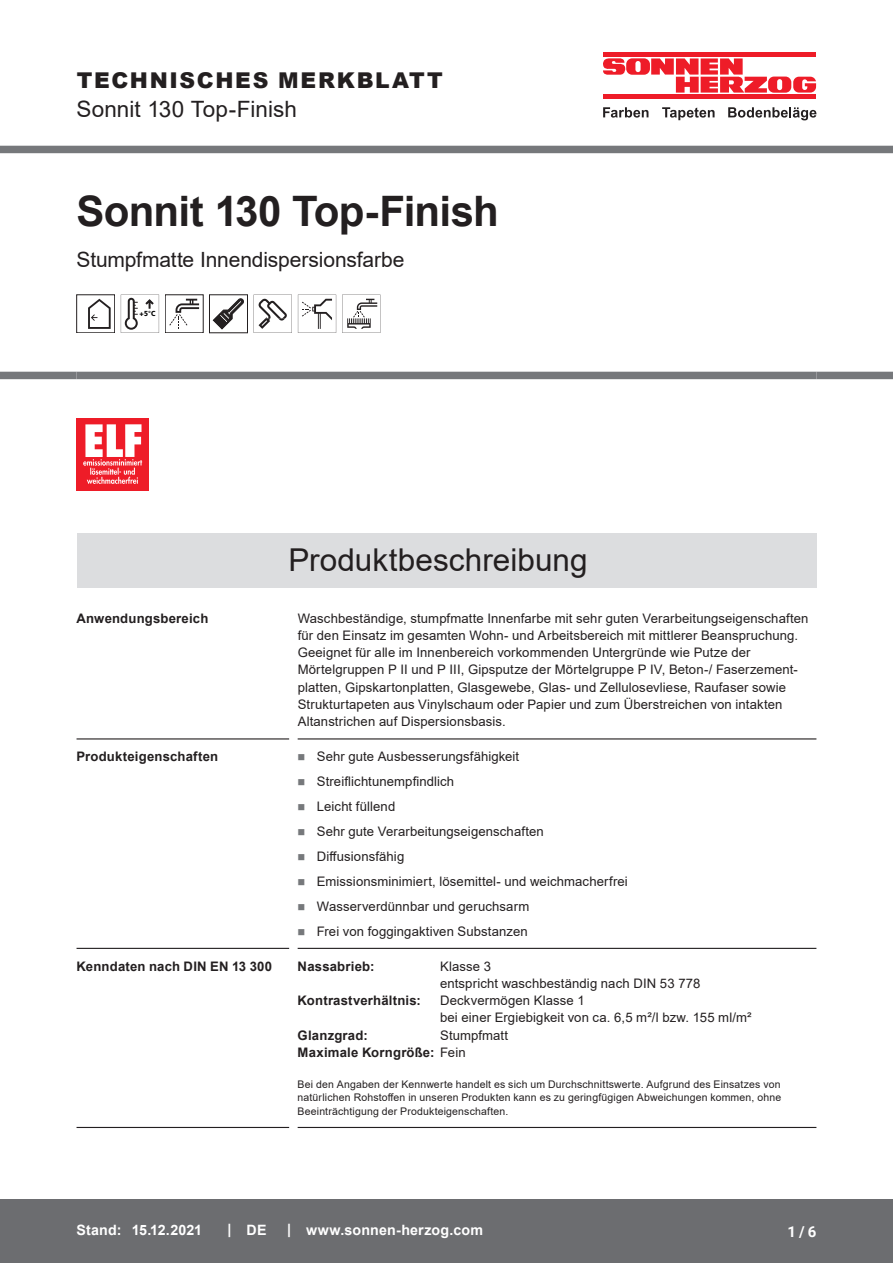
<style>
.page{position:relative;width:893px;height:1263px;background:#fff}
.page>*{position:absolute;margin:0;border:0;box-sizing:border-box;transform-origin:0 0}
.t1{font:700 42px "Arial";letter-spacing:-.02em;color:#231f20}
.t2{font:31.5px "Arial";color:#231f20}
.t3{font:22.5px "Arial";color:#231f20}
.t4{font:900 21.75px "Arial";letter-spacing:.075em;color:#231f20}
.t5{font:21px "Arial";letter-spacing:-.005em;color:#231f20}
.t6{font:700 15px "Roboto";color:#fff}
.t7{font:700 14.25px "Arial";letter-spacing:.01em;color:#fff}
.t8{font:13.2px/17.2px "Arial";letter-spacing:.01em;color:#231f20}
.t9{font:700 13.2px/17.2px "Arial";letter-spacing:.015em;color:#231f20}
.t10{font:10.5px/13.5px "Arial";letter-spacing:.015em;color:#231f20;text-align:justify}
.t11{font:900 7.35px "Frutiger LT";color:#000}
.s1{font-weight:400}
</style>
<div class="page">
<div style="left:0;top:146px;width:893px;height:7px;background:#76787b"></div>
<div style="left:0;top:1199px;width:893px;height:64px;background:#6c6d70"></div>
<div style="left:77px;top:533px;width:739px;height:55px;background:#dcdddf"></div>
<hr style="left:77px;top:738px;width:212px;height:1px;background:#231f20">
<hr style="left:298px;top:738px;width:518px;height:1px;background:#231f20">
<hr style="left:77px;top:948px;width:212px;height:1px;background:#231f20">
<hr style="left:298px;top:948px;width:518px;height:1px;background:#231f20">
<hr style="left:77px;top:1127px;width:212px;height:1px;background:#231f20">
<hr style="left:298px;top:1127px;width:518px;height:1px;background:#231f20">
<div style="left:0;top:372px;width:77px;height:7px;background:#76787b"></div>
<div style="left:77px;top:372px;width:739px;height:7px;background:#76787b"></div>
<div style="left:816px;top:372px;width:77px;height:7px;background:#76787b"></div>
<svg style="left:88px;top:299px;width:23px;height:30px"></svg>
<svg style="left:121px;top:295px;width:38px;height:38px"></svg>
<svg style="left:169px;top:299px;width:30px;height:30px"></svg>
<div style="left:209px;top:295px;width:39px;height:38px;border:1px solid #231f20"></div>
<svg style="left:213px;top:298px;width:31px;height:31px"></svg>
<svg style="left:254px;top:295px;width:38px;height:38px"></svg>
<svg style="left:298px;top:295px;width:38px;height:38px"></svg>
<svg style="left:342px;top:295px;width:38px;height:38px"></svg>
<div style="left:77px;top:418px;width:72px;height:72px;background:#ee1c28"></div>
<svg style="left:83px;top:424px;width:59px;height:60px"></svg>
<hr style="left:603px;top:52px;width:213px;height:4px;background:#ee1c28">
<hr style="left:603px;top:95px;width:213px;height:4px;background:#ee1c28">
<svg style="left:603px;top:58px;width:213px;height:35px"></svg>
<svg style="left:603px;top:107px;width:45px;height:11px"></svg>
<svg style="left:662px;top:107px;width:52px;height:13px"></svg>
<svg style="left:728px;top:107px;width:88px;height:13px"></svg>
<h3 class="t4" style="left:77px;top:65px;width:367px">TECHNISCHES MERKBLATT</h3>
<h3 class="t3" style="left:77px;top:94px;width:222px">Sonnit 130 Top-Finish</h3>
<h1 class="t1" style="left:77px;top:182px;width:424px">Sonnit 130 Top-Finish</h1>
<h3 class="t5" style="left:77px;top:245px;width:329px">Stumpfmatte Innendispersionsfarbe</h3>
<p class="t11" style="left:140px;top:309px;width:17px">+5<span class="s1">°</span>C</p>
<h2 class="t2" style="left:288px;top:538px;width:301px">Produktbeschreibung</h2>
<p class="t9" style="left:77px;top:609px;width:133px">Anwendungsbereich</p>
<p class="t8" style="left:298px;top:609px;width:512px">Waschbeständige, stumpfmatte Innenfarbe mit sehr guten Verarbeitungseigenschaften für den Einsatz im gesamten Wohn- und Arbeitsbereich mit mittlerer Beanspruchung.<br>Geeignet für alle im Innenbereich vorkommenden Untergründe wie Putze der Mörtelgruppen P II und P III, Gipsputze der Mörtelgruppe P IV, Beton-/ Faserzement&shy;platten, Gipskartonplatten, Glasgewebe, Glas- und Zellulosevliese, Raufaser sowie Strukturtapeten aus Vinylschaum oder Papier und zum Überstreichen von intakten Altanstrichen auf Dispersionsbasis.</p>
<p class="t9" style="left:77px;top:748px;width:143px">Produkteigenschaften</p>
<p class="t8" style="left:317px;top:744px;width:312px;line-height:24.9px">Sehr gute Ausbesserungsfähigkeit Streiflichtunempfindlich<br>Leicht füllend<br>Sehr gute Verarbeitungseigenschaften Diffusionsfähig<br>Emissionsminimiert, lösemittel- und weichmacherfrei Wasserverdünnbar und geruchsarm<br>Frei von foggingaktiven Substanzen</p>
<p class="t9" style="left:77px;top:957px;width:197px">Kenndaten nach DIN EN 13 300</p>
<p class="t9" style="left:298px;top:957px;width:78px">Nassabrieb:</p>
<p class="t8" style="left:440px;top:957px;width:262px">Klasse 3<br>entspricht waschbeständig nach DIN 53 778</p>
<p class="t9" style="left:298px;top:992px;width:125px">Kontrastverhältnis:</p>
<p class="t8" style="left:440px;top:992px;width:313px">Deckvermögen Klasse 1<br>bei einer Ergiebigkeit von ca. 6,5 m²/l bzw. 155 ml/m²</p>
<p class="t9" style="left:298px;top:1026px;width:72px">Glanzgrad:</p>
<p class="t9" style="left:298px;top:1026px;width:212px;text-indent:142px"><span class="s1">Stumpfmatt<br></span>Maximale Korngröße: <span class="s1">Fein</span></p>
<p class="t10" style="left:298px;top:1077px;width:485px">Bei den Angaben der Kennwerte handelt es sich um Durchschnittswerte. Aufgrund des Einsatzes von natürlichen Rohstoffen in unseren Produkten kann es zu geringfügigen Abweichungen kommen, ohne Beeinträchtigung der Produkteigenschaften.</p>
<p class="t7" style="left:77px;top:1220px;width:127px">Stand: 15.12.2021</p>
<p class="t7" style="left:228px;top:1220px;width:40px">| DE</p>
<p class="t7" style="left:287px;top:1220px;width:197px">| www.sonnen-herzog.com</p>
<p class="t6" style="left:787px;top:1221px;width:30px">1 / 6</p>
</div>
